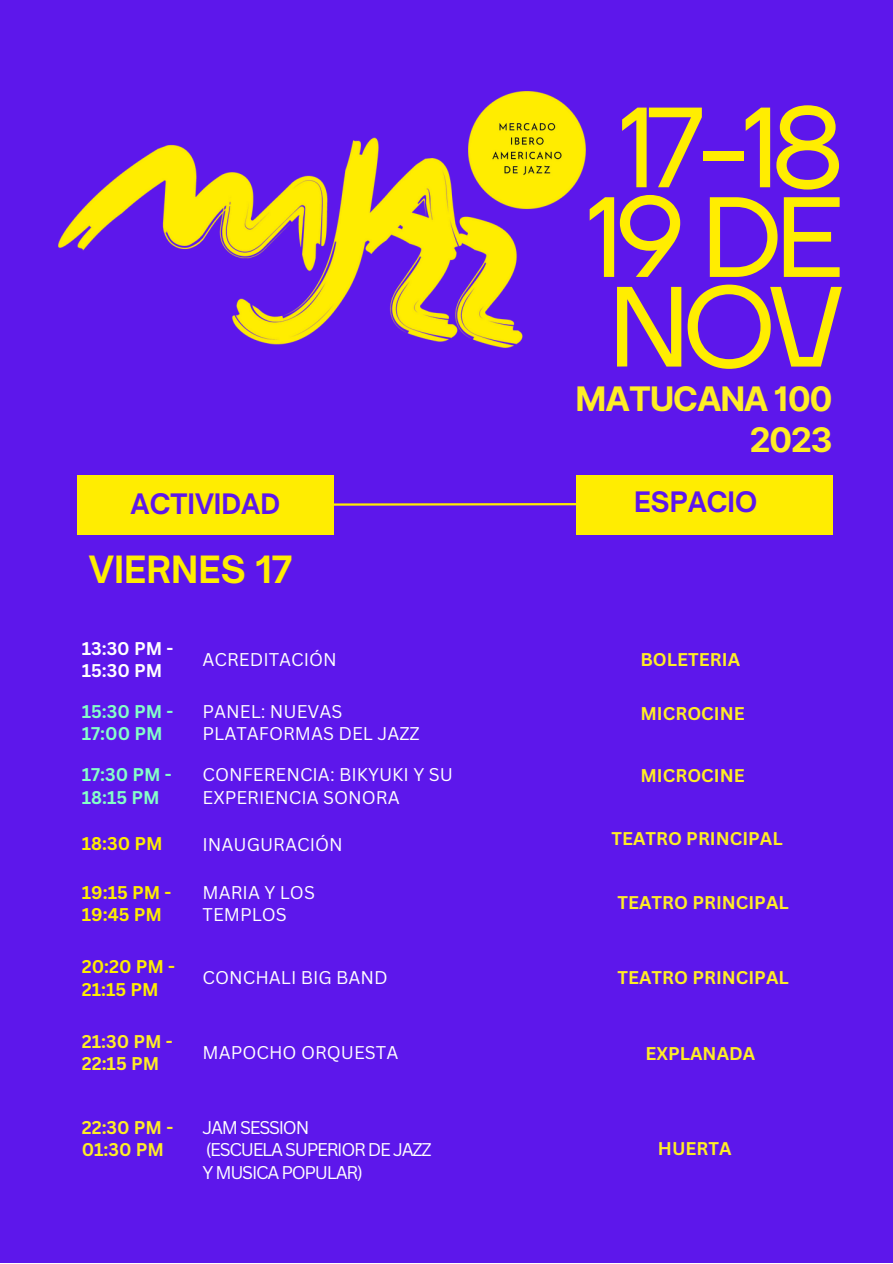
<style>
.page{position:relative;width:893px;height:1264px;background:#fff}
.page>*{position:absolute;margin:0;border:0;box-sizing:border-box;transform-origin:0 0}
.t1{font:113.85px/89.6px "TT Firs Neue";letter-spacing:-.07em;color:#ffed01;text-align:justify}
.t2{font:700 36px "Open Sauce One";color:#ffed01}
.t3{font:700 33.75px "Inter";letter-spacing:-.05em;color:#ffed26}
.t4{font:700 27px "Open Sauce One";color:#5d17eb}
.t5{font:17.85px/22.5px "Canva Sans";color:#fff}
.t6{font:700 17.85px/22.5px "Canva Sans";color:#ffed26}
.t7{font:17.85px "Canva Sans";letter-spacing:-.07em;color:#fff}
.t8{font:700 17.85px/22.5px "Canva Sans";color:#ffed01}
.t9{font:700 17.85px/22.5px "Canva Sans";color:#85ffc8}
.t10{font:700 17.85px/22.5px "Canva Sans";color:#fff}
</style>
<div class="page">
<div style="left:0;top:0;width:892px;height:1262px;background:#5d17eb"></div>
<div style="left:77px;top:475px;width:257px;height:59px;background:#ffed01"></div>
<svg style="left:334px;top:503px;width:242px;height:3px"></svg>
<img style="left:58px;top:91px;width:528px;height:257px">
<div style="left:576px;top:475px;width:256px;height:59px;background:#ffed01"></div>
<p class="t1" style="left:586px;top:108px;width:259px">17-18<br>19 DE NOV</p>
<p class="t3" style="left:575px;top:379px;width:259px">MATUCANA 100</p>
<p class="t3" style="left:749px;top:419px;width:85px">2023</p>
<p class="t4" style="left:131px;top:487px;width:151px">ACTIVIDAD</p>
<p class="t4" style="left:634px;top:485px;width:125px">ESPACIO</p>
<p class="t2" style="left:89px;top:547px;width:206px">VIERNES 17</p>
<p class="t10" style="left:82px;top:636px;width:93px">13:30 PM -<br>15:30 PM</p>
<p class="t5" style="left:202px;top:647px;width:136px">ACREDITACIÓN</p>
<p class="t9" style="left:82px;top:699px;width:93px">15:30 PM -<br>17:00 PM</p>
<p class="t5" style="left:202px;top:699px;width:219px">PANEL: NUEVAS<br>PLATAFORMAS DEL JAZZ</p>
<p class="t9" style="left:82px;top:763px;width:92px">17:30 PM -<br>18:15 PM</p>
<p class="t5" style="left:202px;top:763px;width:252px">CONFERENCIA: BIKYUKI Y SU<br>EXPERIENCIA SONORA</p>
<p class="t8" style="left:82px;top:831px;width:82px">18:30 PM</p>
<p class="t5" style="left:202px;top:832px;width:142px">INAUGURACIÓN</p>
<p class="t8" style="left:82px;top:880px;width:91px">19:15 PM -<br>19:45 PM</p>
<p class="t5" style="left:202px;top:880px;width:114px">MARIA Y LOS<br>TEMPLOS</p>
<p class="t8" style="left:82px;top:955px;width:95px">20:20 PM -<br>21:15 PM</p>
<p class="t5" style="left:202px;top:966px;width:187px">CONCHALI BIG BAND</p>
<p class="t6" style="left:82px;top:1029px;width:92px">21:30 PM -<br>22:15 PM</p>
<p class="t5" style="left:202px;top:1040px;width:197px">MAPOCHO ORQUESTA</p>
<p class="t6" style="left:82px;top:1115px;width:93px">22:30 PM -<br>01:30 PM</p>
<p class="t7" style="left:202px;top:1114px;width:108px">JAM SESSION</p>
<p class="t7" style="left:206px;top:1137px;width:227px">(ESCUELA SUPERIOR DE JAZZ</p>
<p class="t7" style="left:202px;top:1159px;width:162px">Y MUSICA POPULAR)</p>
<p class="t6" style="left:640px;top:647px;width:101px">BOLETERIA</p>
<p class="t6" style="left:640px;top:702px;width:106px">MICROCINE</p>
<p class="t6" style="left:640px;top:763px;width:106px">MICROCINE</p>
<p class="t6" style="left:611px;top:827px;width:173px">TEATRO PRINCIPAL</p>
<p class="t6" style="left:617px;top:890px;width:173px">TEATRO PRINCIPAL</p>
<p class="t6" style="left:617px;top:966px;width:173px">TEATRO PRINCIPAL</p>
<p class="t6" style="left:645px;top:1042px;width:111px">EXPLANADA</p>
<p class="t6" style="left:658px;top:1137px;width:75px">HUERTA</p>
</div>
